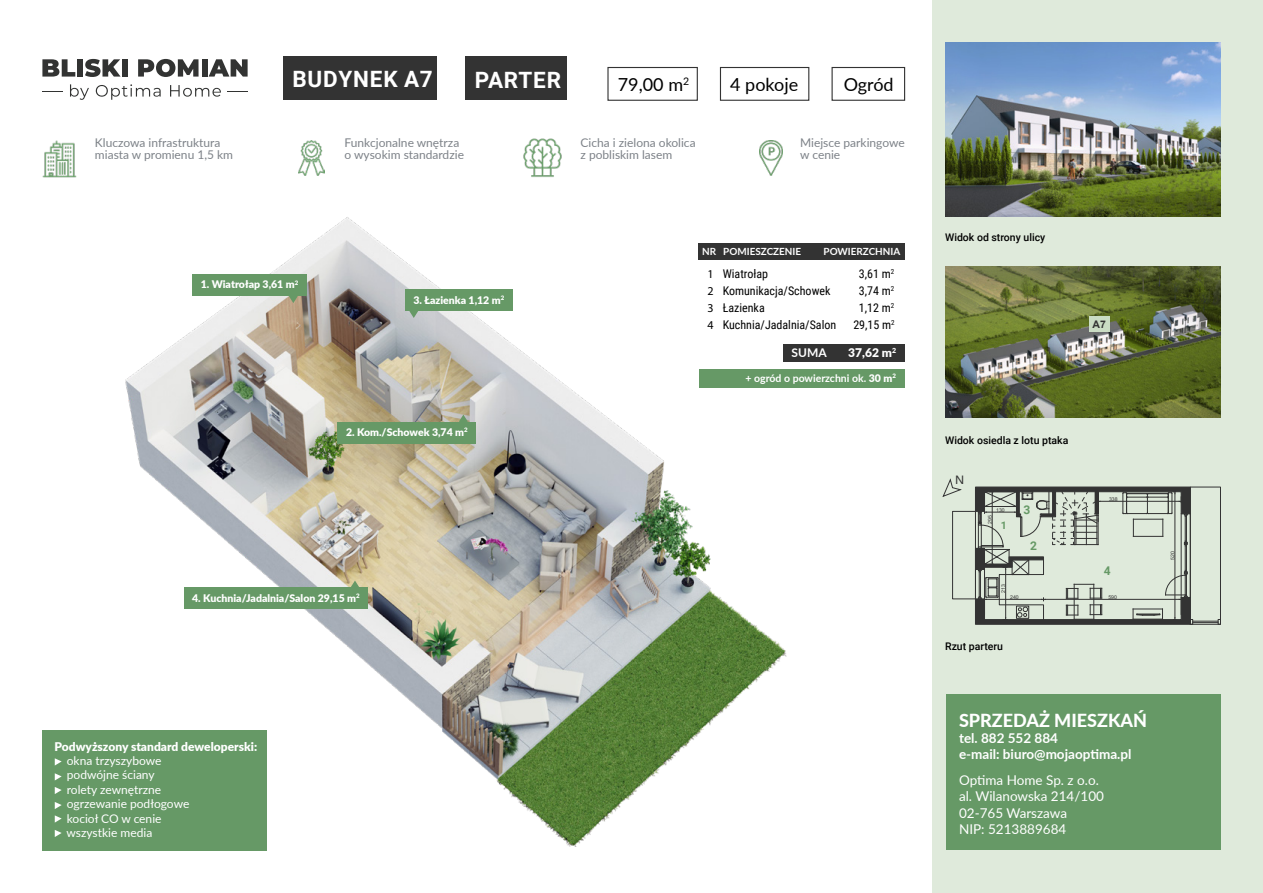
<style>
.page{position:relative;width:1263px;height:893px;background:#fff}
.page>*{position:absolute;margin:0;border:0;box-sizing:border-box;transform-origin:0 0}
.Nagłówki_Główne{font:700 22.5px "Roboto";letter-spacing:.035em;color:#fff}
.t1{font:18px "Lato";color:#000}
.t2{font:800 18px "Lato";color:#fff}
.t3{font:13.5px/16.2px "Lato";color:#fff}
.t4{font:700 13.5px/16.2px "Lato";color:#fff}
.t5{font:12px/12px "Lato";color:#7d8288}
.t6{font:12px/14.4px "Lato";color:#fff}
.t7{font:12px "Roboto Condensed";color:#000}
.t8{font:900 12px "Lato";color:#fff}
.t9{font:700 12px "Lato";color:#fff}
.t10{font:700 12px "Roboto";color:#696}
.t11{font:11.25px "Microsoft Ya Hei";color:#333}
.t12{font:900 10.5px "Lato";color:#fff}
.t13{font:500 10.5px "Roboto";color:#000}
.t14{font:700 10.5px "Lato";color:#fff}
.Numeracja{font:700 10.5px "Arial";color:#333}
.t15{font:700 10.5px "Roboto";color:#696}
.t16{font:700 9.9px "Lato";color:#fff}
.t17{font:5.25px "Arial";color:#333}
.s1{font-family:"Myriad Pro"}
.s2{font-weight:900}
</style>
<div class="page">
<img style="left:125px;top:217px;width:668px;height:630px">
<div style="left:43px;top:730px;width:224px;height:120px;background:#696"></div>
<div style="left:932px;top:0;width:331px;height:893px;background:#dfeadb"></div>
<svg style="left:943px;top:479px;width:17px;height:18px"></svg>
<div style="left:952px;top:511px;width:23px;height:88px;border:1px solid #333"></div>
<svg style="left:975px;top:487px;width:245px;height:138px"></svg>
<img style="left:945px;top:267px;width:275px;height:151px">
<img style="left:945px;top:43px;width:275px;height:173px">
<div style="left:945px;top:694px;width:275px;height:156px;background:#696"></div>
<div style="left:698px;top:243px;width:206px;height:17px;background:#333"></div>
<div style="left:783px;top:344px;width:122px;height:18px;background:#333"></div>
<div style="left:466px;top:56px;width:101px;height:44px;background:#333"></div>
<div style="left:192px;top:274px;width:115px;height:22px;background:#696"></div>
<div style="left:405px;top:290px;width:107px;height:21px;background:#696"></div>
<div style="left:184px;top:587px;width:183px;height:22px;background:#696"></div>
<div style="left:338px;top:422px;width:137px;height:21px;background:#696"></div>
<div style="left:607px;top:67px;width:91px;height:34px;border:1px solid #333"></div>
<div style="left:720px;top:67px;width:89px;height:34px;border:1px solid #333"></div>
<div style="left:831px;top:67px;width:74px;height:34px;border:1px solid #333"></div>
<svg style="left:459px;top:415px;width:9px;height:7px"></svg>
<svg style="left:351px;top:581px;width:8px;height:6px"></svg>
<svg style="left:409px;top:311px;width:9px;height:7px"></svg>
<svg style="left:289px;top:296px;width:9px;height:7px"></svg>
<img style="left:299px;top:140px;width:26px;height:35px">
<img style="left:523px;top:138px;width:39px;height:39px">
<svg style="left:42px;top:59px;width:33px;height:18px"></svg>
<div style="left:77px;top:59px;width:6px;height:18px;background:#323332"></div>
<svg style="left:85px;top:59px;width:36px;height:18px"></svg>
<div style="left:122px;top:59px;width:5px;height:18px;background:#323332"></div>
<svg style="left:138px;top:59px;width:61px;height:18px"></svg>
<div style="left:202px;top:59px;width:5px;height:18px;background:#323332"></div>
<svg style="left:209px;top:59px;width:39px;height:18px"></svg>
<svg style="left:70px;top:84px;width:19px;height:16px"></svg>
<svg style="left:96px;top:84px;width:65px;height:16px"></svg>
<svg style="left:170px;top:85px;width:51px;height:12px"></svg>
<svg style="left:42px;top:91px;width:20px;height:1px"></svg>
<svg style="left:227px;top:91px;width:21px;height:1px"></svg>
<svg style="left:55px;top:758px;width:7px;height:7px"></svg>
<svg style="left:55px;top:773px;width:7px;height:7px"></svg>
<svg style="left:55px;top:787px;width:7px;height:7px"></svg>
<svg style="left:55px;top:802px;width:7px;height:7px"></svg>
<svg style="left:55px;top:815px;width:7px;height:8px"></svg>
<svg style="left:55px;top:830px;width:7px;height:7px"></svg>
<img style="left:760px;top:140px;width:23px;height:36px">
<img style="left:42px;top:140px;width:35px;height:38px">
<div style="left:284px;top:56px;width:153px;height:44px;background:#333"></div>
<div style="left:699px;top:369px;width:205px;height:18px;background:#696"></div>
<div style="left:1089px;top:316px;width:20px;height:16px;background:#cadcc4"></div>
<p class="Nagłówki_Główne" style="left:292px;top:64px;width:142px">BUDYNEK A7</p>
<h1 class="Nagłówki_Główne" style="left:475px;top:64px;width:88px">PARTER</h1>
<h2 class="t1" style="left:618px;top:71px;width:73px">79,00 m<sup>2</sup></h2>
<h2 class="t1" style="left:730px;top:71px;width:70px">4 pokoje</h2>
<h2 class="t1" style="left:844px;top:71px;width:52px">Ogród</h2>
<p class="t5" style="left:95px;top:136px;width:140px">Kluczowa infrastruktura miasta w promienu 1,5 km</p>
<p class="t5" style="left:345px;top:136px;width:121px">Funkcjonalne wnętrza o wysokim standardzie</p>
<p class="t5" style="left:580px;top:136px;width:117px">Cicha i zielona okolica z pobliskim lasem</p>
<p class="t5" style="left:800px;top:136px;width:106px">Miejsce parkingowe w cenie</p>
<p class="t12" style="left:201px;top:277px;width:99px">1. Wiatrołap 3,61 m<sup>2</sup></p>
<p class="t12" style="left:414px;top:292px;width:92px">3. Łazienka 1,12 m<sup>2</sup></p>
<p class="t12" style="left:346px;top:424px;width:123px">2. Kom./Schowek 3,74 m<sup>2</sup></p>
<p class="t12" style="left:192px;top:590px;width:169px">4. Kuchnia/Jadalnia/Salon 29,15 m<sup>2</sup></p>
<p class="t8" style="left:55px;top:737px;width:204px">Podwyższony standard deweloperski:</p>
<p class="t6" style="left:67px;top:753px;width:124px">okna trzyszybowe podwójne ściany<br>rolety zewnętrzne ogrzewanie podłogowe kocioł CO w cenie wszystkie media</p>
<p class="t16" style="left:702px;top:245px;width:101px">NR POMIESZCZENIE</p>
<p class="t16" style="left:823px;top:245px;width:78px">POWIERZCHNIA</p>
<p class="t7" style="left:707px;top:265px;width:62px"><span class="s1">1</span> Wiatrołap</p>
<p class="t7" style="left:859px;top:265px;width:37px">3,61 m<sup>2</sup></p>
<p class="t7" style="left:707px;top:282px;width:125px"><span class="s1">2</span> Komunikacja/Schowek</p>
<p class="t7" style="left:859px;top:282px;width:37px">3,74 m<sup>2</sup></p>
<p class="t7" style="left:707px;top:299px;width:59px"><span class="s1">3</span> Łazienka</p>
<p class="t7" style="left:859px;top:299px;width:37px">1,12 m<sup>2</sup></p>
<p class="t7" style="left:707px;top:316px;width:130px"><span class="s1">4</span> Kuchnia/Jadalnia/Salon</p>
<p class="t7" style="left:853px;top:316px;width:43px">29,15 m<sup>2</sup></p>
<p class="t9" style="left:792px;top:343px;width:37px">SUMA</p>
<p class="t8" style="left:848px;top:343px;width:49px">37,62 m<sup>2</sup></p>
<p class="t14" style="left:746px;top:370px;width:152px">+ ogród o powierzchni ok. <span class="s2">30 m</span><sup>2</sup></p>
<p class="t13" style="left:945px;top:230px;width:102px">Widok od strony ulicy</p>
<p class="Numeracja" style="left:1092px;top:317px;width:15px">A7</p>
<p class="t13" style="left:945px;top:433px;width:125px">Widok osiedla z lotu ptaka</p>
<p class="t11" style="left:955px;top:472px;width:11px">N</p>
<p class="t17" style="left:996px;top:506px;width:10px">130</p>
<p class="t17" style="left:986px;top:524px;width:10px;rotate:-90deg">295</p>
<p class="t15" style="left:1001px;top:518px;width:8px">1</p>
<p class="t17" style="left:1000px;top:592px;width:10px;rotate:-90deg">213</p>
<p class="t10" style="left:1023px;top:501px;width:8px">3</p>
<p class="t10" style="left:1030px;top:538px;width:8px">2</p>
<p class="t17" style="left:1109px;top:495px;width:10px">338</p>
<p class="t10" style="left:1104px;top:563px;width:8px">4</p>
<p class="t17" style="left:1010px;top:593px;width:10px">240</p>
<p class="t17" style="left:1108px;top:593px;width:10px">590</p>
<p class="t13" style="left:945px;top:639px;width:59px">Rzut parteru</p>
<h2 class="t2" style="left:959px;top:707px;width:190px">SPRZEDAŻ MIESZKAŃ</h2>
<p class="t4" style="left:959px;top:729px;width:174px">tel. 882 552 884<br>e-mail: biuro@mojaoptima.pl</p>
<p class="t3" style="left:959px;top:771px;width:147px">Optima Home Sp. z o.o. al. Wilanowska 214/100<br>02-765 Warszawa<br>NIP: 5213889684</p>
<p class="t17" style="left:1169px;top:560px;width:10px;rotate:-90deg">520</p>
</div>
